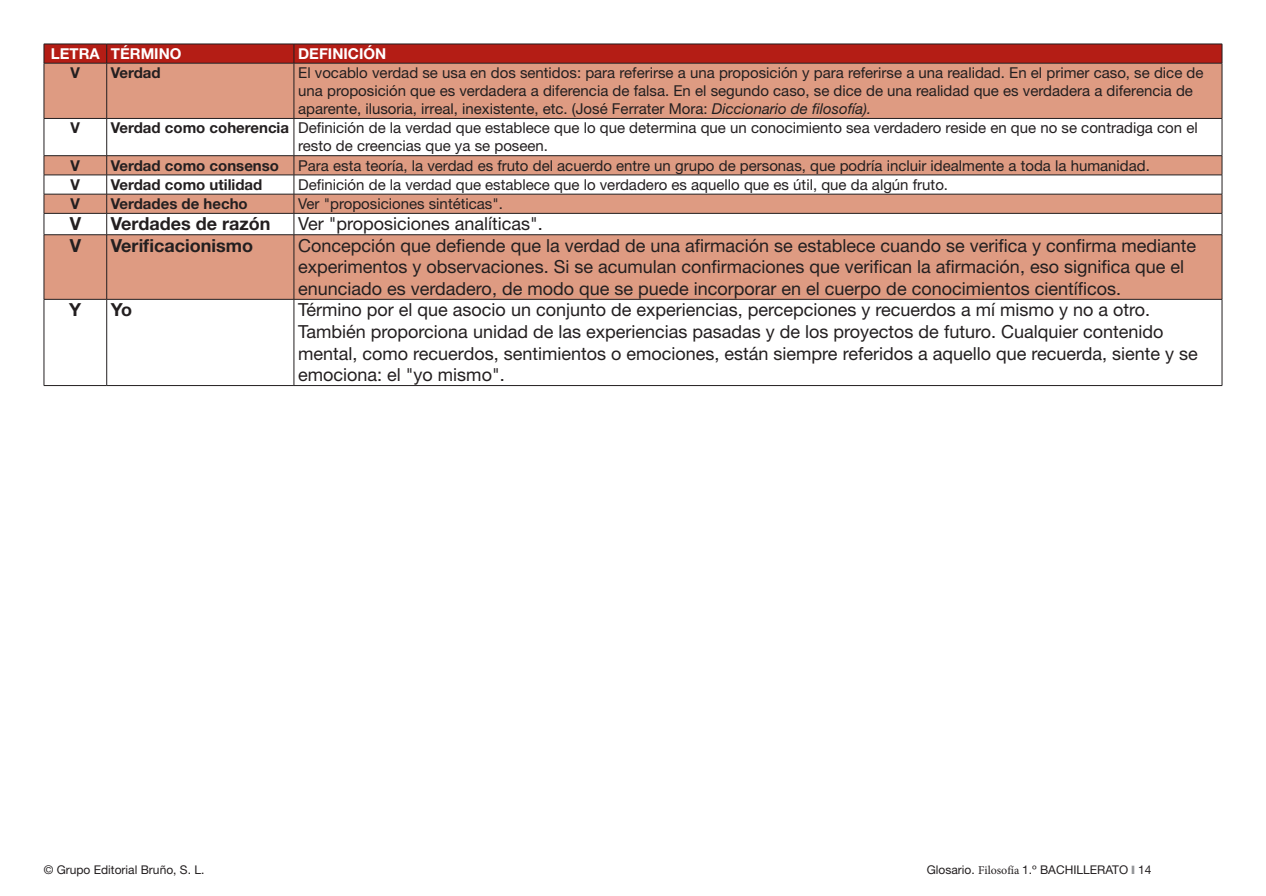
<style>
.page{position:relative;width:1266px;height:896px;background:#fff}
.page>*{position:absolute;margin:0;border:0;box-sizing:border-box;transform-origin:0 0}
.t1{font:18px/21.6px "Helvetica Neue LT Std";color:#231f20}
.t2{font:700 18px "Helvetica Neue LT Std";color:#231f20}
.t3{font:15px/18px "Helvetica Neue LT Std";color:#231f20}
.t4{font:700 15px "Helvetica Neue LT Std";color:#231f20}
.t5{font:700 15px "Helvetica Neue LT Std";color:#fff}
.t6{font:12px "Helvetica Neue LT Std";color:#231f20}
.s1{font-style:italic}
.s2{font-weight:700}
.s3{font-family:"Minion Pro"}
.s4{color:#939598}
</style>
<div class="page">
<svg style="left:45px;top:64px;width:1176px;height:235px;fill:#de9b82"></svg>
<svg style="left:44px;top:44px;width:1178px;height:19px;background:#ad1d15"></svg>
<hr style="left:44px;top:63px;width:63px;height:1px;background:#231f20">
<hr style="left:44px;top:63px;width:1px;height:55px;background:#231f20">
<hr style="left:107px;top:63px;width:187px;height:1px;background:#231f20">
<hr style="left:106px;top:63px;width:1px;height:55px;background:#231f20">
<hr style="left:294px;top:63px;width:928px;height:1px;background:#231f20">
<hr style="left:294px;top:63px;width:1px;height:55px;background:#231f20">
<hr style="left:1221px;top:63px;width:1px;height:55px;background:#231f20">
<hr style="left:44px;top:118px;width:63px;height:1px;background:#231f20">
<hr style="left:44px;top:119px;width:1px;height:36px;background:#231f20">
<hr style="left:107px;top:118px;width:187px;height:1px;background:#231f20">
<hr style="left:106px;top:119px;width:1px;height:36px;background:#231f20">
<hr style="left:294px;top:118px;width:928px;height:1px;background:#231f20">
<hr style="left:294px;top:119px;width:1px;height:36px;background:#231f20">
<hr style="left:1221px;top:119px;width:1px;height:36px;background:#231f20">
<hr style="left:44px;top:155px;width:63px;height:1px;background:#231f20">
<hr style="left:107px;top:155px;width:187px;height:1px;background:#231f20">
<hr style="left:294px;top:155px;width:928px;height:1px;background:#231f20">
<hr style="left:44px;top:175px;width:63px;height:1px;background:#231f20">
<hr style="left:107px;top:175px;width:187px;height:1px;background:#231f20">
<hr style="left:294px;top:175px;width:928px;height:1px;background:#231f20">
<hr style="left:44px;top:194px;width:63px;height:1px;background:#231f20">
<hr style="left:107px;top:194px;width:187px;height:1px;background:#231f20">
<hr style="left:294px;top:194px;width:928px;height:1px;background:#231f20">
<hr style="left:44px;top:213px;width:63px;height:1px;background:#231f20">
<svg style="left:44px;top:156px;width:1px;height:78px"></svg>
<hr style="left:107px;top:213px;width:187px;height:1px;background:#231f20">
<svg style="left:106px;top:156px;width:1px;height:78px"></svg>
<hr style="left:294px;top:213px;width:928px;height:1px;background:#231f20">
<svg style="left:294px;top:156px;width:1px;height:78px"></svg>
<svg style="left:1221px;top:156px;width:1px;height:78px"></svg>
<hr style="left:44px;top:234px;width:63px;height:1px;background:#231f20">
<hr style="left:44px;top:235px;width:1px;height:64px;background:#231f20">
<hr style="left:107px;top:234px;width:187px;height:1px;background:#231f20">
<hr style="left:106px;top:235px;width:1px;height:64px;background:#231f20">
<hr style="left:294px;top:234px;width:928px;height:1px;background:#231f20">
<hr style="left:294px;top:235px;width:1px;height:64px;background:#231f20">
<hr style="left:1221px;top:235px;width:1px;height:64px;background:#231f20">
<hr style="left:44px;top:299px;width:63px;height:1px;background:#231f20">
<hr style="left:44px;top:299px;width:1px;height:86px;background:#231f20">
<hr style="left:107px;top:299px;width:187px;height:1px;background:#231f20">
<hr style="left:106px;top:299px;width:1px;height:86px;background:#231f20">
<hr style="left:294px;top:299px;width:928px;height:1px;background:#231f20">
<hr style="left:294px;top:299px;width:1px;height:86px;background:#231f20">
<hr style="left:1221px;top:299px;width:1px;height:86px;background:#231f20">
<hr style="left:44px;top:385px;width:63px;height:1px;background:#231f20">
<hr style="left:107px;top:385px;width:187px;height:1px;background:#231f20">
<hr style="left:294px;top:385px;width:928px;height:1px;background:#231f20">
<p class="t5" style="left:51px;top:44px;width:132px">LETRA TÉRMINO</p>
<p class="t5" style="left:298px;top:44px;width:90px">DEFINICIÓN</p>
<p class="t4" style="left:71px;top:63px;width:11px">V</p>
<p class="t4" style="left:111px;top:63px;width:51px">Verdad</p>
<p class="t3" style="left:298px;top:64px;width:906px">El vocablo verdad se usa en dos sentidos: para referirse a una proposición y para referirse a una realidad. En el primer caso, se dice de una proposición que es verdadera a diferencia de falsa. En el segundo caso, se dice de una realidad que es verdadera a diferencia de aparente, ilusoria, irreal, inexistente, etc. (José Ferrater Mora: <span class="s1">Diccionario de filosofía).</span></p>
<p class="t4" style="left:71px;top:119px;width:11px">V</p>
<p class="t3" style="left:298px;top:119px;width:901px;text-indent:-187px"><span class="s2">Verdad como coherencia</span> Definición de la verdad que establece que lo que determina que un conocimiento sea verdadero reside en que no se contradiga con el resto de creencias que ya se poseen.</p>
<p class="t4" style="left:71px;top:156px;width:11px">V</p>
<p class="t4" style="left:111px;top:156px;width:170px">Verdad como consenso</p>
<p class="t3" style="left:298px;top:156px;width:853px">Para esta teoría, la verdad es fruto del acuerdo entre un grupo de personas, que podría incluir idealmente a toda la humanidad.</p>
<p class="t4" style="left:71px;top:175px;width:11px">V</p>
<p class="t4" style="left:111px;top:175px;width:153px">Verdad como utilidad</p>
<p class="t3" style="left:298px;top:175px;width:651px">Definición de la verdad que establece que lo verdadero es aquello que es útil, que da algún fruto.</p>
<p class="t4" style="left:71px;top:194px;width:11px">V</p>
<p class="t4" style="left:111px;top:194px;width:138px">Verdades de hecho</p>
<p class="t3" style="left:298px;top:194px;width:206px">Ver "proposiciones sintéticas".</p>
<p class="t2" style="left:70px;top:213px;width:13px">V</p>
<p class="t2" style="left:111px;top:213px;width:161px">Verdades de razón</p>
<p class="t1" style="left:298px;top:213px;width:246px">Ver "proposiciones analíticas".</p>
<p class="t2" style="left:70px;top:234px;width:13px">V</p>
<p class="t2" style="left:111px;top:234px;width:144px">Verificacionismo</p>
<p class="t1" style="left:298px;top:234px;width:899px">Concepción que defiende que la verdad de una afirmación se establece cuando se verifica y confirma mediante experimentos y observaciones. Si se acumulan confirmaciones que verifican la afirmación, eso significa que el enunciado es verdadero, de modo que se puede incorporar en el cuerpo de conocimientos científicos.</p>
<p class="t2" style="left:69px;top:299px;width:14px">Y</p>
<p class="t2" style="left:111px;top:299px;width:23px">Yo</p>
<p class="t1" style="left:298px;top:299px;width:901px">Término por el que asocio un conjunto de experiencias, percepciones y recuerdos a mí mismo y no a otro.<br>También proporciona unidad de las experiencias pasadas y de los proyectos de futuro. Cualquier contenido mental, como recuerdos, sentimientos o emociones, están siempre referidos a aquello que recuerda, siente y se emociona: el "yo mismo".</p>
<p class="t6" style="left:44px;top:862px;width:162px">© Grupo Editorial Bruño, S. L.</p>
<p class="t6" style="left:926px;top:862px;width:226px">Glosario. <span class="s3">Filosofía</span> 1.º BACHILLERATO <span class="s4">❙</span> 14</p>
</div>
